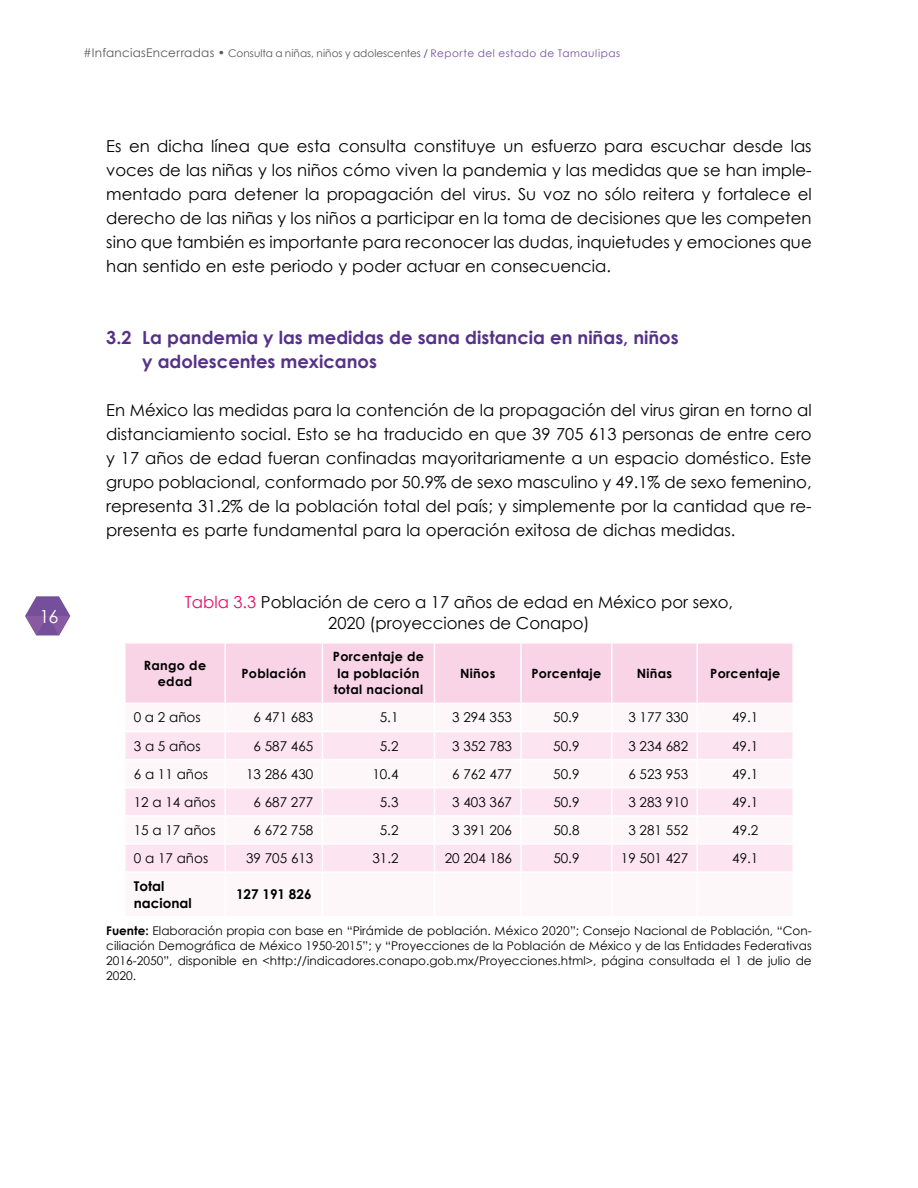
<style>
.page{position:relative;width:918px;height:1188px;background:#fff}
.page>*{position:absolute;margin:0;border:0;box-sizing:border-box;transform-origin:0 0}
.t1{font:700 18px/24px "Century Gothic";color:#563188}
.t2{font:18px "Century Gothic";color:#fff}
.t3{font:16.5px/24px "Century Gothic";color:#000;text-align:justify}
.t4{font:13.5px "Century Gothic";color:#000}
.t5{font:700 13.5px/16.5px "Century Gothic";color:#000}
.t6{font:700 12.75px/16.5px "Century Gothic";letter-spacing:.025em;color:#000;text-align:center}
.t7{font:12px/15px "Century Gothic";color:#000;text-align:justify}
.t8{font:10.5px "Century Gothic";letter-spacing:.01em;color:#575756}
.s1{font-size:12px}
.s2{color:#563188}
.s3{color:#74539c}
.s4{color:#e60e69}
.s5{font-weight:700}
</style>
<div class="page">
<svg style="left:25px;top:596px;width:45px;height:39px"></svg>
<svg style="left:125px;top:643px;width:668px;height:228px"></svg>
<hr style="left:521px;top:843px;width:91px;height:2px;background:#fff">
<hr style="left:520px;top:845px;width:2px;height:26px;background:#fff">
<hr style="left:612px;top:843px;width:85px;height:2px;background:#fff">
<hr style="left:611px;top:845px;width:2px;height:26px;background:#fff">
<hr style="left:697px;top:843px;width:97px;height:2px;background:#fff">
<hr style="left:696px;top:845px;width:2px;height:26px;background:#fff">
<hr style="left:792px;top:845px;width:2px;height:26px;background:#fff">
<p class="t8" style="left:83px;top:46px;width:539px"><span class="s1">#InfanciasEncerradas •</span> Consulta a niñas, niños y adolescentes <span class="s2">/</span> <span class="s3">Reporte del estado de Tamaulipas</span></p>
<p class="t2" style="left:40px;top:605px;width:20px">16</p>
<p class="t3" style="left:106px;top:133px;width:707px">Es en dicha línea que esta consulta constituye un esfuerzo para escuchar desde las voces de las niñas y los niños cómo viven la pandemia y las medidas que se han imple&shy;mentado para detener la propagación del virus. Su voz no sólo reitera y fortalece el derecho de las niñas y los niños a participar en la toma de decisiones que les competen sino que también es importante para reconocer las dudas, inquietudes y emociones que han sentido en este periodo y poder actuar en consecuencia.</p>
<p class="t1" style="left:142px;top:325px;width:538px;text-indent:-36px">3.2 La pandemia y las medidas de sana distancia en niñas, niños y adolescentes mexicanos</p>
<p class="t3" style="left:106px;top:397px;width:707px">En México las medidas para la contención de la propagación del virus giran en torno al distanciamiento social. Esto se ha traducido en que 39 705 613 personas de entre cero y 17 años de edad fueran confinadas mayoritariamente a un espacio doméstico. Este grupo poblacional, conformado por 50.9% de sexo masculino y 49.1% de sexo femenino, representa 31.2% de la población total del país; y simplemente por la cantidad que re&shy;presenta es parte fundamental para la operación exitosa de dichas medidas.</p>
<p class="t3" style="left:185px;top:591px;width:550px;line-height:21px;text-align:center"><span class="s4">Tabla 3.3</span> Población de cero a 17 años de edad en México por sexo,<br>2020 (proyecciones de Conapo)</p>
<p class="t6" style="left:144px;top:656px;width:64px">Rango de edad</p>
<p class="t6" style="left:241px;top:665px;width:66px">Población</p>
<p class="t6" style="left:333px;top:648px;width:93px;text-align:left">Porcentaje de la población total nacional</p>
<p class="t6" style="left:460px;top:665px;width:37px">Niños</p>
<p class="t6" style="left:531px;top:665px;width:71px">Porcentaje</p>
<p class="t6" style="left:637px;top:665px;width:37px">Niñas</p>
<p class="t6" style="left:710px;top:665px;width:71px">Porcentaje</p>
<p class="t4" style="left:134px;top:709px;width:68px">0 a 2 años</p>
<p class="t4" style="left:254px;top:709px;width:61px">6 471 683</p>
<p class="t4" style="left:380px;top:709px;width:20px">5.1</p>
<p class="t4" style="left:452px;top:709px;width:61px">3 294 353</p>
<p class="t4" style="left:553px;top:709px;width:28px">50.9</p>
<p class="t4" style="left:628px;top:709px;width:61px">3 177 330</p>
<p class="t4" style="left:732px;top:709px;width:28px">49.1</p>
<p class="t4" style="left:134px;top:738px;width:68px">3 a 5 años</p>
<p class="t4" style="left:254px;top:738px;width:61px">6 587 465</p>
<p class="t4" style="left:380px;top:738px;width:20px">5.2</p>
<p class="t4" style="left:452px;top:738px;width:61px">3 352 783</p>
<p class="t4" style="left:553px;top:738px;width:28px">50.9</p>
<p class="t4" style="left:628px;top:738px;width:61px">3 234 682</p>
<p class="t4" style="left:732px;top:738px;width:28px">49.1</p>
<p class="t4" style="left:134px;top:766px;width:76px">6 a 11 años</p>
<p class="t4" style="left:246px;top:766px;width:69px">13 286 430</p>
<p class="t4" style="left:372px;top:766px;width:28px">10.4</p>
<p class="t4" style="left:452px;top:766px;width:61px">6 762 477</p>
<p class="t4" style="left:553px;top:766px;width:28px">50.9</p>
<p class="t4" style="left:628px;top:766px;width:61px">6 523 953</p>
<p class="t4" style="left:732px;top:766px;width:28px">49.1</p>
<p class="t4" style="left:134px;top:794px;width:83px">12 a 14 años</p>
<p class="t4" style="left:254px;top:794px;width:61px">6 687 277</p>
<p class="t4" style="left:380px;top:794px;width:20px">5.3</p>
<p class="t4" style="left:452px;top:794px;width:61px">3 403 367</p>
<p class="t4" style="left:553px;top:794px;width:28px">50.9</p>
<p class="t4" style="left:628px;top:794px;width:61px">3 283 910</p>
<p class="t4" style="left:732px;top:794px;width:28px">49.1</p>
<p class="t4" style="left:134px;top:822px;width:83px">15 a 17 años</p>
<p class="t4" style="left:254px;top:822px;width:61px">6 672 758</p>
<p class="t4" style="left:380px;top:822px;width:20px">5.2</p>
<p class="t4" style="left:452px;top:822px;width:61px">3 391 206</p>
<p class="t4" style="left:553px;top:822px;width:28px">50.8</p>
<p class="t4" style="left:628px;top:822px;width:61px">3 281 552</p>
<p class="t4" style="left:732px;top:822px;width:28px">49.2</p>
<p class="t4" style="left:134px;top:850px;width:76px">0 a 17 años</p>
<p class="t4" style="left:246px;top:850px;width:69px">39 705 613</p>
<p class="t4" style="left:372px;top:850px;width:28px">31.2</p>
<p class="t4" style="left:445px;top:850px;width:69px">20 204 186</p>
<p class="t4" style="left:553px;top:850px;width:28px">50.9</p>
<p class="t4" style="left:621px;top:850px;width:69px">19 501 427</p>
<p class="t4" style="left:732px;top:850px;width:28px">49.1</p>
<p class="t5" style="left:134px;top:878px;width:59px">Total nacional</p>
<p class="t5" style="left:236px;top:886px;width:77px">127 191 826</p>
<p class="t7" style="left:106px;top:923px;width:707px"><span class="s5">Fuente:</span> Elaboración propia con base en “Pirámide de población. México 2020”; Consejo Nacional de Población, “Con&shy;ciliación Demográfica de México 1950-2015”; y “Proyecciones de la Población de México y de las Entidades Federativas 2016-2050”, disponible en &lt;http://indicadores.conapo.gob.mx/Proyecciones.html&gt;, página consultada el 1 de julio de 2020.</p>
</div>
